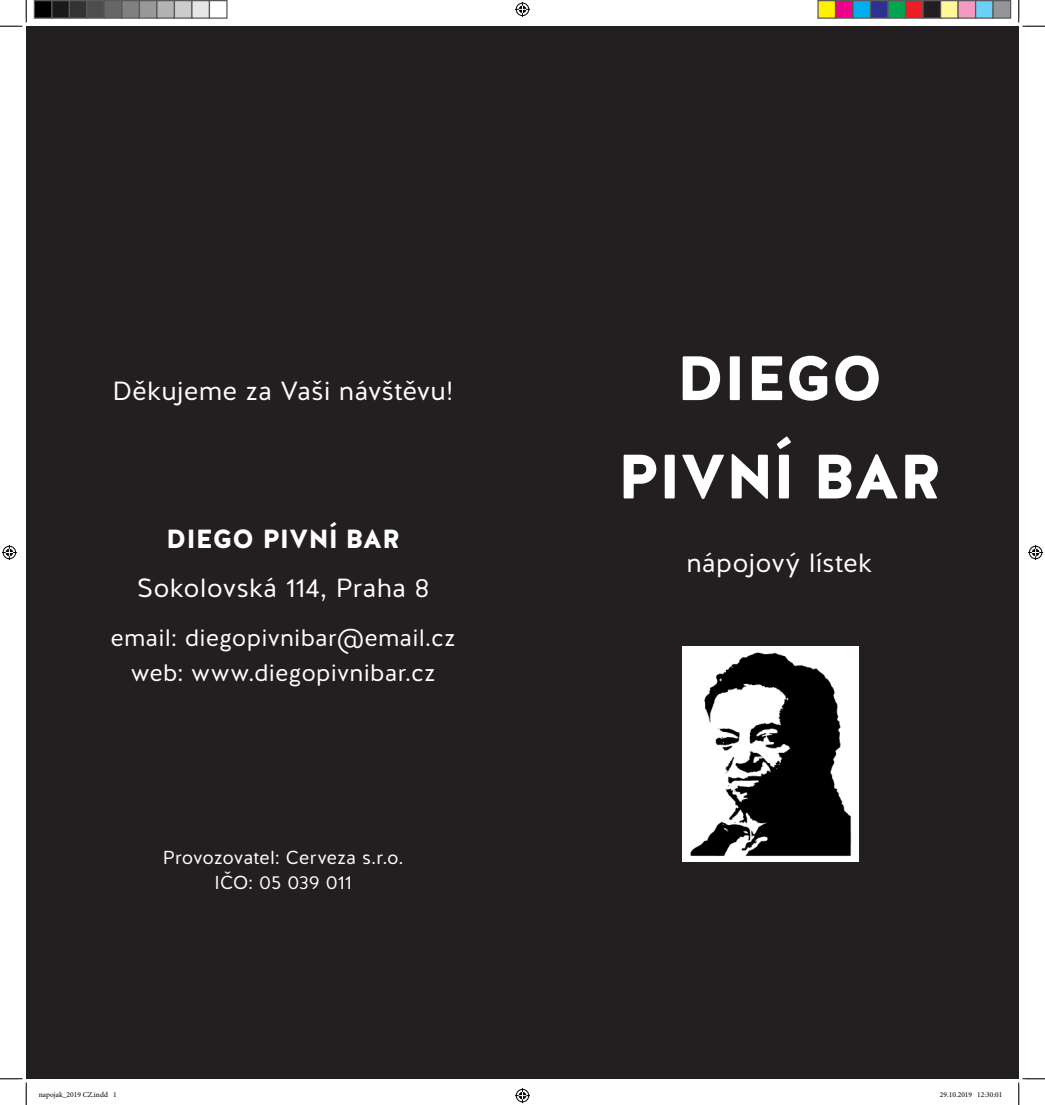
<style>
.page{position:relative;width:1045px;height:1105px;background:#fff}
.page>*{position:absolute;margin:0;border:0;box-sizing:border-box;transform-origin:0 0}
.Nested_Style{font:900 62.5px "Halis R";letter-spacing:-.01em;color:#fff}
.Nested_Style-2{font:26.25px "Halis R";letter-spacing:.005em;color:#fff}
.Nested_Style-3{font:900 26.25px "Halis R";color:#fff}
.Nested_Style-4{font:23.75px "Halis R";letter-spacing:.01em;color:#fff}
.Nested_Style-5{font:18.75px "Halis R";color:#fff}
.t1{font:7.5px "Minion Pro";color:#000}
</style>
<div class="page">
<div style="left:26px;top:26px;width:992px;height:1053px;background:#231f20"></div>
<img style="left:682px;top:646px;width:176px;height:215px">
<svg style="left:0;top:0;width:27px;height:27px"></svg>
<svg style="left:0;top:1078px;width:27px;height:27px"></svg>
<svg style="left:1018px;top:0;width:27px;height:27px"></svg>
<svg style="left:1018px;top:1078px;width:27px;height:27px"></svg>
<svg style="left:515px;top:2px;width:15px;height:15px"></svg>
<svg style="left:515px;top:1088px;width:15px;height:15px"></svg>
<svg style="left:2px;top:545px;width:15px;height:15px"></svg>
<svg style="left:1028px;top:545px;width:15px;height:15px"></svg>
<div style="left:34px;top:1px;width:18px;height:17px;background:#000"></div>
<div style="left:34px;top:0;width:18px;height:19px;border:1px solid #595959"></div>
<div style="left:52px;top:1px;width:17px;height:17px;background:#1a1a1a"></div>
<div style="left:51px;top:0;width:19px;height:19px;border:1px solid #595959"></div>
<div style="left:69px;top:1px;width:18px;height:17px;background:#333"></div>
<div style="left:69px;top:0;width:19px;height:19px;border:1px solid #595959"></div>
<div style="left:87px;top:1px;width:17px;height:17px;background:#4d4d4d"></div>
<div style="left:86px;top:0;width:19px;height:19px;border:1px solid #595959"></div>
<div style="left:104px;top:1px;width:18px;height:17px;background:#666"></div>
<div style="left:104px;top:0;width:18px;height:19px;border:1px solid #595959"></div>
<div style="left:122px;top:1px;width:17px;height:17px;background:#808080"></div>
<div style="left:121px;top:0;width:19px;height:19px;border:1px solid #595959"></div>
<div style="left:139px;top:1px;width:18px;height:17px;background:#999"></div>
<div style="left:139px;top:0;width:19px;height:19px;border:1px solid #595959"></div>
<div style="left:157px;top:1px;width:17px;height:17px;background:#b3b3b3"></div>
<div style="left:156px;top:0;width:19px;height:19px;border:1px solid #595959"></div>
<div style="left:174px;top:1px;width:18px;height:17px;background:#ccc"></div>
<div style="left:174px;top:0;width:18px;height:19px;border:1px solid #595959"></div>
<div style="left:192px;top:1px;width:17px;height:17px;background:#e6e6e6"></div>
<div style="left:191px;top:0;width:19px;height:19px;border:1px solid #595959"></div>
<div style="left:209px;top:0;width:19px;height:19px;border:1px solid #595959"></div>
<div style="left:818px;top:1px;width:17px;height:17px;background:#fff101"></div>
<div style="left:817px;top:0;width:19px;height:19px;border:1px solid #595959"></div>
<div style="left:835px;top:1px;width:18px;height:17px;background:#ed028c"></div>
<div style="left:835px;top:0;width:18px;height:19px;border:1px solid #595959"></div>
<div style="left:853px;top:1px;width:17px;height:17px;background:#00aeef"></div>
<div style="left:852px;top:0;width:19px;height:19px;border:1px solid #595959"></div>
<div style="left:870px;top:1px;width:18px;height:17px;background:#2e3092"></div>
<div style="left:870px;top:0;width:18px;height:19px;border:1px solid #595959"></div>
<div style="left:888px;top:1px;width:17px;height:17px;background:#00a54f"></div>
<div style="left:887px;top:0;width:19px;height:19px;border:1px solid #595959"></div>
<div style="left:905px;top:1px;width:18px;height:17px;background:#ee1d23"></div>
<div style="left:905px;top:0;width:18px;height:19px;border:1px solid #595959"></div>
<div style="left:923px;top:1px;width:17px;height:17px;background:#231f20"></div>
<div style="left:922px;top:0;width:19px;height:19px;border:1px solid #595959"></div>
<div style="left:940px;top:1px;width:18px;height:17px;background:#fff79a"></div>
<div style="left:940px;top:0;width:18px;height:19px;border:1px solid #595959"></div>
<div style="left:958px;top:1px;width:17px;height:17px;background:#f499c2"></div>
<div style="left:957px;top:0;width:19px;height:19px;border:1px solid #595959"></div>
<div style="left:975px;top:1px;width:18px;height:17px;background:#6bcff6"></div>
<div style="left:975px;top:0;width:18px;height:19px;border:1px solid #595959"></div>
<div style="left:993px;top:1px;width:17px;height:17px;background:#939598"></div>
<div style="left:992px;top:0;width:19px;height:19px;border:1px solid #595959"></div>
<p class="Nested_Style-2" style="left:113px;top:374px;width:343px">Děkujeme za Vaši návštěvu!</p>
<p class="Nested_Style-3" style="left:166px;top:521px;width:235px">DIEGO PIVNÍ BAR</p>
<p class="Nested_Style-2" style="left:137px;top:571px;width:293px">Sokolovská 114, Praha 8</p>
<p class="Nested_Style-4" style="left:111px;top:622px;width:346px">email: diegopivnibar@email.cz</p>
<p class="Nested_Style-4" style="left:131px;top:658px;width:306px">web: www.diegopivnibar.cz</p>
<p class="Nested_Style-5" style="left:163px;top:845px;width:242px">Provozovatel: Cerveza s.r.o.</p>
<p class="Nested_Style-5" style="left:215px;top:870px;width:139px">IČO: 05 039 011</p>
<p class="Nested_Style" style="left:676px;top:338px;width:208px">DIEGO</p>
<p class="Nested_Style" style="left:617px;top:436px;width:326px">PIVNÍ BAR</p>
<p class="Nested_Style-2" style="left:686px;top:546px;width:188px">nápojový lístek</p>
<p class="t1" style="left:39px;top:1090px;width:79px">napojak_2019 CZ.indd 1</p>
<p class="t1" style="left:940px;top:1090px;width:64px">29.10.2019 12:30:01</p>
</div>
